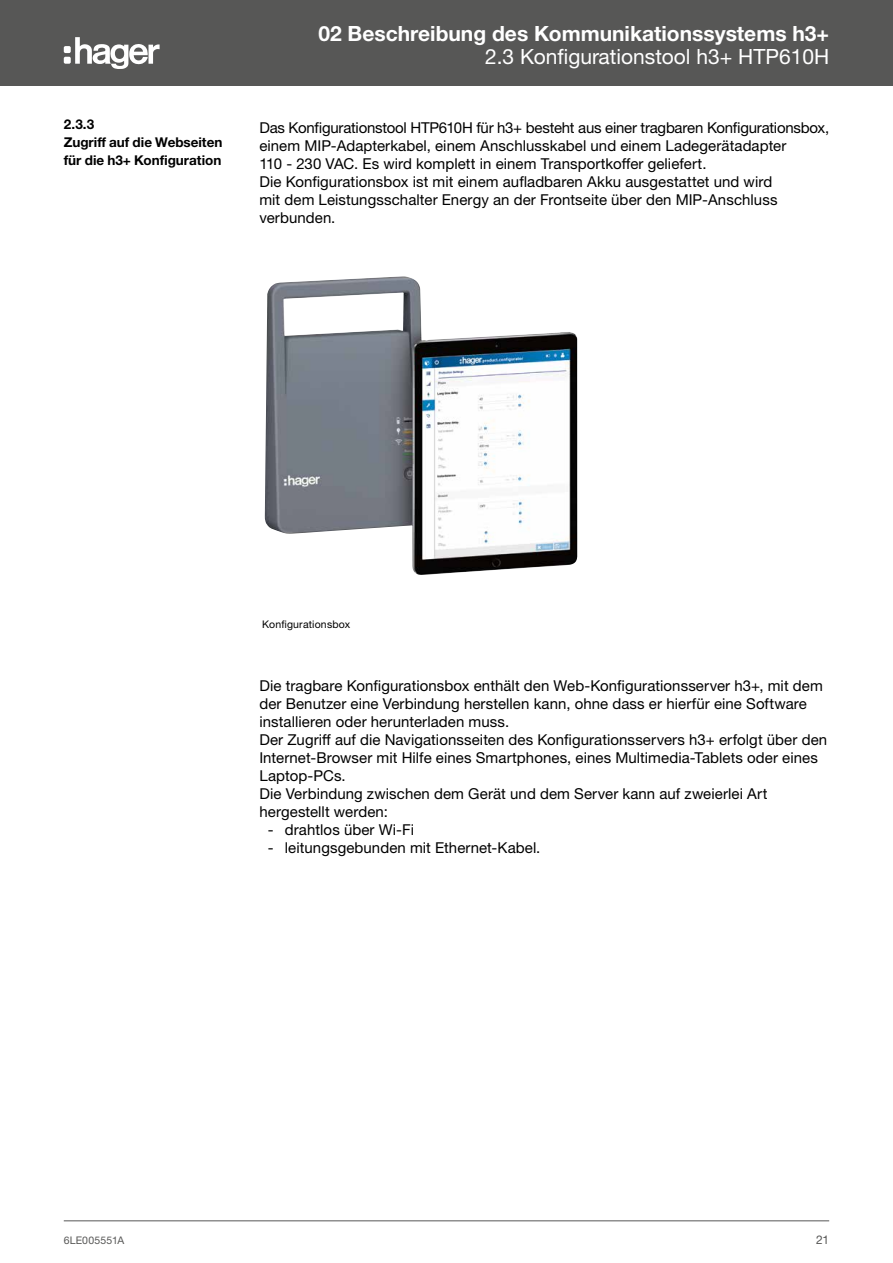
<style>
.page{position:relative;width:893px;height:1263px;background:#fff}
.page>*{position:absolute;margin:0;border:0;box-sizing:border-box;transform-origin:0 0}
.t1{font:700 21px "Helvetica Neue LTW1 G";color:#fff}
.t2{font:21px "Helvetica Neue LTW1 G";color:#fff}
.t3{font:15px/18px "Helvetica Neue LTW1 G";letter-spacing:.005em;color:#000}
.t4{font:700 13.5px/18px "Helvetica Neue LTW1 G";color:#000}
.t5{font:12px "Helvetica Neue LTW1 G";color:#575756}
.t6{font:10.5px "Helvetica Neue LTW1 G";letter-spacing:.015em;color:#000}
.t7{font:10.5px "Helvetica Neue LTW1 G";letter-spacing:.015em;color:#575756}
</style>
<div class="page">
<hr style="left:64px;top:1220px;width:765px;height:1px;background:#575756">
<div style="left:0;top:0;width:893px;height:86px;background:#575756"></div>
<svg style="left:75px;top:37px;width:85px;height:32px"></svg>
<div style="left:64px;top:46px;width:7px;height:7px;background:#fff;border-radius:2px"></div>
<div style="left:64px;top:57px;width:7px;height:7px;background:#fff;border-radius:2px"></div>
<img style="left:265px;top:276px;width:312px;height:299px">
<h1 class="t1" style="left:318px;top:21px;width:512px">02 Beschreibung des Kommunikationssystems h3+</h1>
<h1 class="t2" style="left:485px;top:43px;width:84px">2.3 Konfigurationst</h1>
<h1 class="t2" style="left:674px;top:43px;width:24px">oolh3+HTP610</h1>
<p class="t4" style="left:64px;top:115px;width:160px">2.3.3<br>Zugriff auf die Webseiten für die h3+ Konfiguration</p>
<p class="t3" style="left:259px;top:118px;width:571px">Das Konfigurationstool HTP610H für h3+ besteht aus einer tragbaren Konfigurationsbox, einem MIP-Adapterkabel, einem Anschlusskabel und einem Ladegerätadapter<br>110 - 230 VAC. Es wird komplett in einem Transportkoffer geliefert.<br>Die Konfigurationsbox ist mit einem aufladbaren Akku ausgestattet und wird<br>mit dem Leistungsschalter Energy an der Frontseite über den MIP-Anschluss verbunden.</p>
<p class="t6" style="left:262px;top:617px;width:90px">Konfigurationsbox</p>
<p class="t3" style="left:259px;top:676px;width:569px">Die tragbare Konfigurationsbox enthält den Web-Konfigurationsserver h3+, mit dem der Benutzer eine Verbindung herstellen kann, ohne dass er hierfür eine Software installieren oder herunterladen muss.<br>Der Zugriff auf die Navigationsseiten des Konfigurationsservers h3+ erfolgt über den Internet-Browser mit Hilfe eines Smartphones, eines Multimedia-Tablets oder eines Laptop-PCs.<br>Die Verbindung zwischen dem Gerät und dem Server kann auf zweierlei Art hergestellt werden:</p>
<p class="t3" style="left:268px;top:820px;width:148px">- drahtlos über Wi-Fi</p>
<p class="t3" style="left:268px;top:838px;width:274px">- leitungsgebunden mit Ethernet-Kabel.</p>
<p class="t7" style="left:64px;top:1234px;width:62px">6LE005551A</p>
<p class="t5" style="left:816px;top:1232px;width:15px">21</p>
</div>
